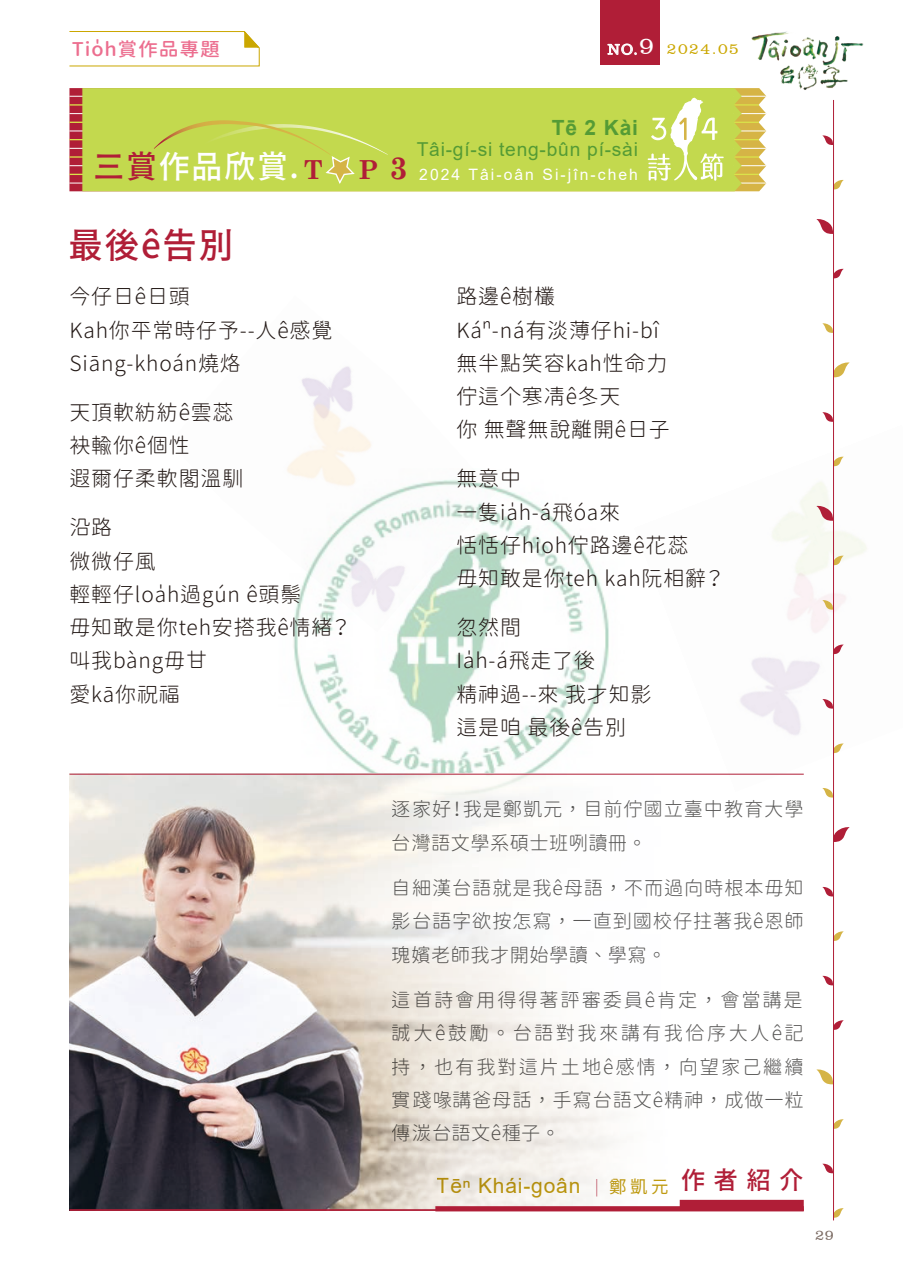
<style>
.page{position:relative;width:903px;height:1275px;background:#fff}
.page>*{position:absolute;margin:0;border:0;box-sizing:border-box;transform-origin:0 0}
.t1{font:35px "Gen Seki Gothic TW M";letter-spacing:.04em;color:#b01e37}
.t2{font:31.5px "Gen Seki Gothic TW M";letter-spacing:.04em;color:#fff}
.t3{font:700 26.25px "Century Schoolbook";color:#b01e37}
.t4{font:21px/33.2px "Gen Sen Rounded TW L";letter-spacing:.04em;color:#231916}
.t5{font:21px "Arial";letter-spacing:.04em;color:#c09b10}
.t6{font:700 21px "Arial";color:#559b35}
.t7{font:19.25px/33.2px "Gen Sen Rounded TW L";letter-spacing:.045em;color:#595857;text-align:justify}
.t8{font:19.25px "Arial";letter-spacing:.04em;color:#559b35}
.t9{font:18.9px "Gen Sen Rounded TW M";letter-spacing:.04em;color:#ec6e8f;scale:1.05 1}
.t10{font:15.75px "Arial";letter-spacing:.13em;color:#fff}
.t11{font:300 15.75px "Clarendon BT";letter-spacing:.1em;color:#cba700}
.t12{font:300 14.88px "Clarendon BT";color:#7c6c64}
.s1{font-size:14.88px;color:#fff}
.s2{font-size:24.5px;color:#fff}
.s3{color:#b01e37}
.s4{font-family:"Century Schoolbook";font-weight:700;font-size:26.25px;color:#b01e37}
.s5{font-size:31.5px}
.s6{font-family:"Ming Li U";font-size:17.5px;color:#b01e37}
.s7{font-family:"Gen Seki Gothic TW R";font-size:17.5px}
</style>
<div class="page">
<img style="left:278px;top:486px;width:346px;height:288px">
<img style="left:69px;top:775px;width:735px;height:434px">
<img style="left:634px;top:466px;width:233px;height:326px">
<img style="left:278px;top:366px;width:217px;height:266px">
<hr style="left:69px;top:1209px;width:735px;height:2px;background:#b01e37">
<hr style="left:69px;top:774px;width:735px;height:1px;background:#b01e37">
<div style="left:435px;top:1206px;width:369px;height:5px;background:#b01e37"></div>
<div style="left:680px;top:1200px;width:124px;height:10px;background:#b01e37"></div>
<svg style="left:69px;top:88px;width:697px;height:103px;background:#ce8c57"></svg>
<hr style="left:69px;top:96px;width:697px;height:1px;background:#fff">
<hr style="left:69px;top:104px;width:697px;height:2px;background:#dae24a">
<hr style="left:69px;top:113px;width:697px;height:1px;background:#fff">
<hr style="left:69px;top:122px;width:697px;height:1px;background:#dae24a">
<hr style="left:69px;top:131px;width:697px;height:1px;background:#fff">
<hr style="left:69px;top:139px;width:697px;height:1px;background:#dae24a">
<hr style="left:69px;top:148px;width:697px;height:1px;background:#fff">
<hr style="left:69px;top:156px;width:697px;height:2px;background:#dae24a">
<hr style="left:69px;top:165px;width:697px;height:1px;background:#fff">
<hr style="left:69px;top:174px;width:697px;height:1px;background:#dae24a">
<hr style="left:69px;top:183px;width:697px;height:1px;background:#fff">
<div style="left:82px;top:88px;width:660px;height:103px;background:#c3d94e"></div>
<svg style="left:154px;top:120px;width:234px;height:66px;background:#c4d751"></svg>
<svg style="left:648px;top:98px;width:76px;height:83px"></svg>
<svg style="left:69px;top:31px;width:191px;height:36px"></svg>
<svg style="left:834px;top:180px;width:10px;height:9px"></svg>
<svg style="left:822px;top:135px;width:11px;height:10px"></svg>
<svg style="left:834px;top:269px;width:10px;height:9px"></svg>
<svg style="left:816px;top:219px;width:17px;height:15px"></svg>
<svg style="left:834px;top:362px;width:16px;height:15px"></svg>
<svg style="left:822px;top:323px;width:11px;height:10px"></svg>
<svg style="left:834px;top:456px;width:10px;height:10px"></svg>
<svg style="left:822px;top:412px;width:11px;height:10px"></svg>
<svg style="left:834px;top:555px;width:10px;height:10px"></svg>
<svg style="left:816px;top:505px;width:17px;height:16px"></svg>
<svg style="left:834px;top:644px;width:10px;height:10px"></svg>
<svg style="left:822px;top:600px;width:11px;height:10px"></svg>
<svg style="left:834px;top:743px;width:10px;height:10px"></svg>
<svg style="left:822px;top:699px;width:11px;height:10px"></svg>
<svg style="left:834px;top:827px;width:16px;height:15px"></svg>
<svg style="left:822px;top:788px;width:11px;height:9px"></svg>
<svg style="left:834px;top:931px;width:10px;height:10px"></svg>
<svg style="left:822px;top:887px;width:11px;height:9px"></svg>
<svg style="left:834px;top:1020px;width:10px;height:10px"></svg>
<svg style="left:822px;top:975px;width:11px;height:10px"></svg>
<svg style="left:834px;top:1119px;width:10px;height:10px"></svg>
<svg style="left:816px;top:1069px;width:17px;height:15px"></svg>
<svg style="left:834px;top:1208px;width:10px;height:10px"></svg>
<svg style="left:822px;top:1163px;width:11px;height:10px"></svg>
<hr style="left:833px;top:100px;width:1px;height:1120px;background:#b01e37">
<img style="left:780px;top:66px;width:68px;height:24px">
<img style="left:751px;top:31px;width:112px;height:35px">
<div style="left:600px;top:0;width:60px;height:64px;background:#b01e37"></div>
<svg style="left:607px;top:44px;width:30px;height:11px"></svg>
<p class="t9" style="left:72px;top:38px;width:142px">Tio̍h賞作品專題</p>
<p class="t11" style="left:607px;top:39px;width:133px"><span class="s1">NO.</span><span class="s2">9</span> 2024.05</p>
<h2 class="t2" style="left:93px;top:148px;width:231px"><span class="s3">三賞</span>作品欣賞. <span class="s4">T</span></h2>
<p class="t3" style="left:358px;top:149px;width:51px">P <span class="s5">3</span></p>
<p class="t6" style="left:552px;top:112px;width:88px">Tē 2 Kài</p>
<p class="t8" style="left:417px;top:136px;width:223px">Tâi-gí-si teng-bûn pí-sài</p>
<p class="t10" style="left:419px;top:164px;width:220px">2024 Tâi-oân Si-jîn-cheh</p>
<h1 class="t1" style="left:68px;top:226px;width:167px">最後ê告別</h1>
<p class="t4" style="left:69px;top:281px;width:264px">今仔日ê日頭<br>Kah你平常時仔予--人ê感覺<br>Siāng-khoán燒烙</p>
<p class="t4" style="left:69px;top:396px;width:175px">天頂軟紡紡ê雲蕊袂輸你ê個性<br>遐爾仔柔軟閣溫馴</p>
<p class="t4" style="left:69px;top:512px;width:284px">沿路<br>微微仔風<br>輕輕仔loa̍h過gún ê頭鬃<br>毋知敢是你teh安搭我ê情緒？叫我bàng毋甘<br>愛kā你祝福</p>
<p class="t4" style="left:456px;top:280px;width:215px">路邊ê樹欉<br>Káⁿ-ná有淡薄仔hi-bî無半點笑容kah性命力佇這个寒凊ê冬天<br>你 無聲無說離開ê日子</p>
<p class="t4" style="left:456px;top:462px;width:270px">無意中<br>一隻ia̍h-á飛óa來<br>恬恬仔hioh佇路邊ê花蕊<br>毋知敢是你teh kah阮相辭？</p>
<p class="t4" style="left:456px;top:611px;width:197px">忽然間<br>Ia̍h-á飛走了後<br>精神過--來 我才知影這是咱 最後ê告別</p>
<p class="t7" style="left:392px;top:793px;width:413px">逐家好！我是鄭凱元，目前佇國立臺中教育大學台灣語文學系碩士班咧讀冊。</p>
<p class="t7" style="left:392px;top:872px;width:413px">自細漢台語就是我ê母語，不而過向時根本毋知影台語字欲按怎寫，一直到國校仔拄著我ê恩師瑰嬪老師我才開始學讀、學寫。</p>
<p class="t7" style="left:392px;top:984px;width:413px">這首詩會用得得著評審委員ê肯定，會當講是誠大ê鼓勵。台語對我來講有我佮序大人ê記持，也有我對這片土地ê感情，向望家己繼續實踐喙講爸母話，手寫台語文ê精神，成做一粒傳湠台語文ê種子。</p>
<p class="t5" style="left:437px;top:1171px;width:369px">Tēⁿ Khái-goân <span class="s6">│</span> <span class="s7">鄭凱元</span> <sup>作者紹介</sup></p>
<p class="t12" style="left:815px;top:1226px;width:20px">29</p>
</div>
